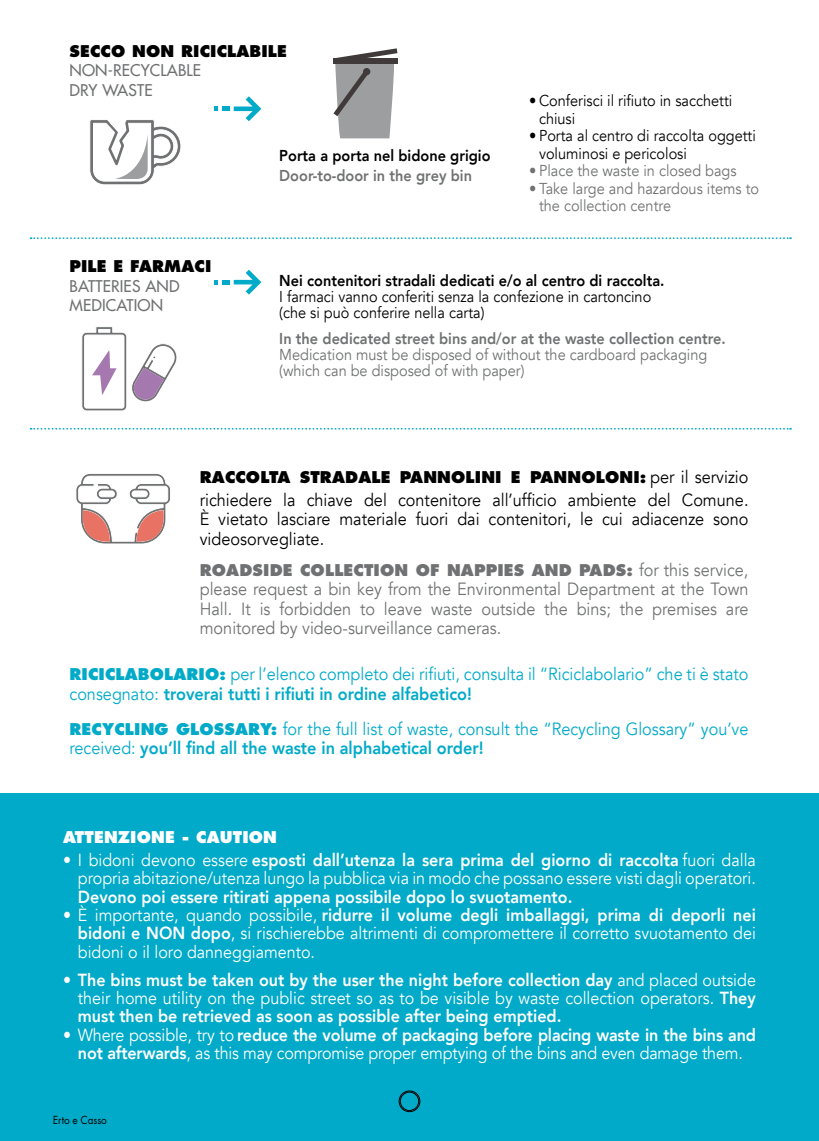
<style>
.page{position:relative;width:819px;height:1141px;background:#fff}
.page>*{position:absolute;margin:0;border:0;box-sizing:border-box;transform-origin:0 0}
.t1{font:17.68px/19.2px "Avenir";color:#00aac8;scale:.92 1}
.t2{font:17.68px/19.2px "Avenir";color:#707172;text-align:justify;scale:.92 1}
.t3{font:17.68px/19.2px "Avenir";color:#000;text-align:justify;scale:.92 1}
.t4{font:17.5px/18.4px "Avenir";color:#fff;text-align:right;scale:.92 1}
.t5{font:800 17.5px/18.4px "Avenir";color:#fff;text-align:justify;scale:.92 1}
.t6{font:15.75px/17.5px "Avenir";color:#000;scale:.92 1}
.t7{font:15.75px/15.8px "Avenir";color:#707172;scale:.92 1}
.t8{font:800 15.75px "Avenir";color:#707172;scale:.92 1}
.t9{font:800 15.75px "Futura";letter-spacing:.01em;color:#000}
.t10{font:800 15.75px "Avenir";color:#000;scale:.92 1}
.t11{font:800 15.75px "Futura";letter-spacing:.01em;color:#707172}
.t12{font:15.75px/19.2px "Futura";letter-spacing:.01em;color:#707172}
.t13{font:800 15.75px "Futura";letter-spacing:.01em;color:#fff}
.t14{font:12.25px "Futura T";color:#000;scale:.9 1}
.s1{font-family:"Avenir";font-weight:400;font-size:17.68px}
.s2{font-family:"Futura";font-weight:800;font-size:15.75px}
.s3{font-weight:800}
.s4{font-weight:400}
</style>
<div class="page">
<svg style="left:31px;top:237px;width:760px;height:2px"></svg>
<svg style="left:31px;top:428px;width:760px;height:2px"></svg>
<svg style="left:333px;top:48px;width:64px;height:90px"></svg>
<div style="left:363px;top:68px;width:7px;height:7px;background:#403b3a;border-radius:50%"></div>
<svg style="left:234px;top:96px;width:27px;height:25px"></svg>
<div style="left:222px;top:106px;width:8px;height:5px;background:#00aac8"></div>
<svg style="left:214px;top:106px;width:4px;height:5px"></svg>
<svg style="left:214px;top:270px;width:47px;height:25px"></svg>
<svg style="left:90px;top:120px;width:91px;height:65px"></svg>
<svg style="left:82px;top:327px;width:95px;height:84px"></svg>
<div style="left:0;top:794px;width:819px;height:347px;background:#00aac8"></div>
<svg style="left:76px;top:474px;width:94px;height:70px"></svg>
<div style="left:398px;top:1090px;width:22px;height:22px;border:1px solid #000;border-radius:50%"></div>
<div style="left:400px;top:1092px;width:19px;height:19px;border:1px solid #000;border-radius:50%"></div>
<p class="t9" style="left:69px;top:42px;width:219px">SECCO NON RICICLABILE</p>
<p class="t12" style="left:69px;top:61px;width:133px">NON-RECYCLABLE<br>DRY WASTE</p>
<p class="t10" style="left:279px;top:143px;width:231px">Porta a porta nel bidone grigio</p>
<p class="t8" style="left:279px;top:163px;width:211px">Door-to-door in the grey bin</p>
<p class="t6" style="left:539px;top:92px;width:211px;text-indent:-10px">• Conferisci il rifiuto in sacchetti chiusi</p>
<p class="t6" style="left:539px;top:127px;width:237px;text-indent:-10px">• Porta al centro di raccolta oggetti voluminosi e pericolosi</p>
<p class="t7" style="left:529px;top:163px;width:227px">• Place the waste in closed bags</p>
<p class="t7" style="left:539px;top:180px;width:241px;line-height:17.5px;text-indent:-10px">• Take large and hazardous items to the collection centre</p>
<p class="t9" style="left:69px;top:257px;width:143px">PILE E FARMACI</p>
<p class="t12" style="left:69px;top:276px;width:112px">BATTERIES AND<br>MEDICATION</p>
<p class="t10" style="left:279px;top:269px;width:420px">Nei contenitori stradali dedicati e/o al centro di raccolta.</p>
<p class="t6" style="left:279px;top:289px;width:406px;line-height:15.8px">I farmaci vanno conferiti senza la confezione in cartoncino (che si può conferire nella carta)</p>
<p class="t8" style="left:279px;top:326px;width:487px">In the dedicated street bins and/or at the waste collection centre.</p>
<p class="t7" style="left:279px;top:347px;width:466px">Medication must be disposed of without the cardboard packaging (which can be disposed of with paper)</p>
<p class="t9" style="left:200px;top:468px;width:550px">RACCOLTA STRADALE PANNOLINI E PANNOLONI: <span class="s1">per il servizio</span></p>
<p class="t3" style="left:200px;top:491px;width:598px">richiedere la chiave del contenitore all’ufficio ambiente del Comune.<br>È vietato lasciare materiale fuori dai contenitori, le cui adiacenze sono videosorvegliate.</p>
<p class="t11" style="left:200px;top:561px;width:550px">ROADSIDE COLLECTION OF NAPPIES AND PADS: <span class="s1">for this service,</span></p>
<p class="t2" style="left:200px;top:580px;width:598px">please request a bin key from the Environmental Department at the Town Hall. It is forbidden to leave waste outside the bins; the premises are monitored by video-surveillance cameras.</p>
<p class="t1" style="left:69px;top:665px;width:739px"><span class="s2">RICICLABOLARIO:</span> per l’elenco completo dei rifiuti, consulta il “Riciclabolario” che ti è stato consegnato: <span class="s3">troverai tutti i rifiuti in ordine alfabetico!</span></p>
<p class="t1" style="left:69px;top:719px;width:739px"><span class="s2">RECYCLING GLOSSARY:</span> for the full list of waste, consult the “Recycling Glossary” you’ve received: <span class="s3">you’ll find all the waste in alphabetical order!</span></p>
<p class="t13" style="left:63px;top:827px;width:215px">ATTENZIONE - CAUTION</p>
<p class="t4" style="left:63px;top:851px;width:754px">• I bidoni devono essere <span class="s3">esposti dall’utenza la sera prima del giorno di raccolta</span> fuori dalla propria abitazione/utenza lungo la pubblica via in modo che possano essere visti dagli operatori.</p>
<p class="t5" style="left:78px;top:887px;width:539px">Devono poi essere ritirati appena possibile dopo lo svuotamento.</p>
<p class="t4" style="left:78px;top:906px;width:738px;text-align:justify;text-indent:-15px">• È importante, quando possibile, <span class="s3">ridurre il volume degli imballaggi, prima di deporli nei bidoni e NON dopo</span>, si rischierebbe altrimenti di compromettere il corretto svuotamento dei bidoni o il loro danneggiamento.</p>
<p class="t5" style="left:78px;top:970px;width:738px;text-indent:-15px">• The bins must be taken out by the user the night before collection day <span class="s4">and placed outside their home utility on the public street so as to be visible by waste collection operators.</span> They must then be retrieved as soon as possible after being emptied.</p>
<p class="t4" style="left:63px;top:1026px;width:754px;text-align:center">• Where possible, try to <span class="s3">reduce the volume of packaging before placing waste in the bins and not afterwards</span>, as this may compromise proper emptying of the bins and even damage them.</p>
<p class="t14" style="left:53px;top:1113px;width:62px">Erto e Casso</p>
</div>
